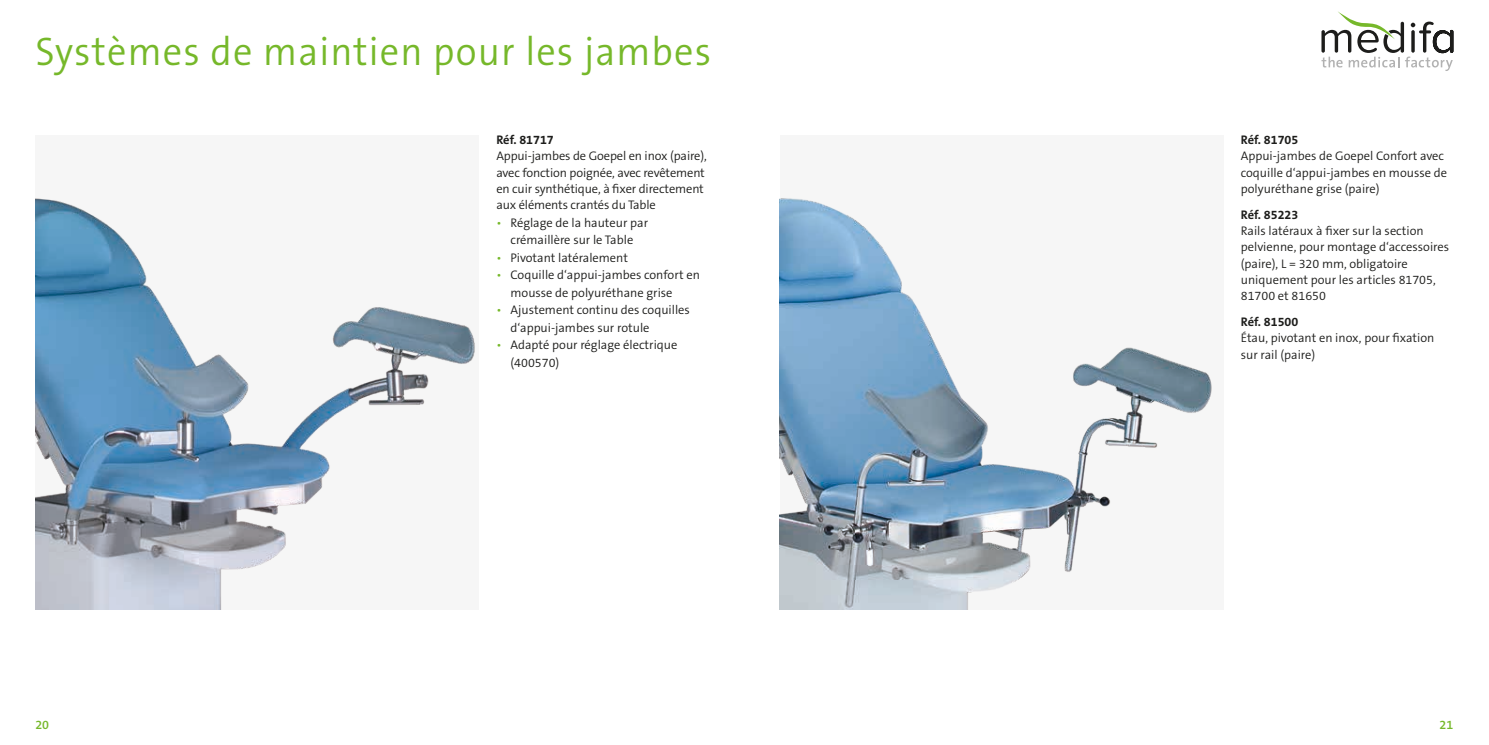
<style>
.page{position:relative;width:1489px;height:745px;background:#fff}
.page>*{position:absolute;margin:0;border:0;box-sizing:border-box;transform-origin:0 0}
.t1{font:300 40px "The Sans B W4";letter-spacing:.03em;color:#76b82a;scale:.96 1}
.t2{font:300 12.5px/16.2px "The Sans B W4";color:#1d1d1b}
.t3{font:700 12.5px "The Sans B W7";color:#1d1d1b}
.t4{font:600 12.5px "The Sans B W6";color:#76b82a}
.s1{color:#76b82a}
</style>
<div class="page">
<img style="left:780px;top:197px;width:432px;height:412px">
<div style="left:35px;top:135px;width:443px;height:474px;background:#f6f6f6"></div>
<img style="left:35px;top:198px;width:440px;height:411px">
<svg style="left:1321px;top:11px;width:132px;height:60px"></svg>
<h1 class="t1" style="left:35px;top:26px;width:705px">Systèmes de maintien pour les jambes</h1>
<p class="t3" style="left:496px;top:132px;width:59px">Réf. 81717</p>
<p class="t2" style="left:496px;top:148px;width:212px">Appui-jambes de Goepel en inox (paire), avec fonction poignée, avec revêtement en cuir synthétique, à fixer directement aux éléments crantés du Table</p>
<p class="t2" style="left:496px;top:213px;width:153px;line-height:17.5px;text-align:center"><span class="s1">•</span> Réglage de la hauteur par crémaillère sur le Table</p>
<p class="t2" style="left:496px;top:249px;width:133px"><span class="s1">•</span> Pivotant latéralement</p>
<p class="t2" style="left:510px;top:266px;width:191px;line-height:17.5px;text-indent:-14px"><span class="s1">•</span> Coquille d‘appui-jambes confort en mousse de polyuréthane grise</p>
<p class="t2" style="left:510px;top:301px;width:181px;line-height:17.5px;text-indent:-14px"><span class="s1">•</span> Ajustement continu des coquilles d‘appui-jambes sur rotule</p>
<p class="t2" style="left:510px;top:336px;width:168px;line-height:17.5px;text-indent:-14px"><span class="s1">•</span> Adapté pour réglage électrique (400570)</p>
<p class="t3" style="left:1240px;top:132px;width:59px">Réf. 81705</p>
<p class="t2" style="left:1240px;top:148px;width:208px">Appui-jambes de Goepel Confort avec coquille d‘appui-jambes en mousse de polyuréthane grise (paire)</p>
<p class="t3" style="left:1240px;top:206px;width:59px">Réf. 85223</p>
<p class="t2" style="left:1240px;top:222px;width:210px">Rails latéraux à fixer sur la section pelvienne, pour montage d‘accessoires (paire), L = 320 mm, obligatoire uniquement pour les articles 81705,<br>81700 et 81650</p>
<p class="t3" style="left:1240px;top:313px;width:59px">Réf. 81500</p>
<p class="t2" style="left:1240px;top:330px;width:195px">Étau, pivotant en inox, pour fixation sur rail (paire)</p>
<p class="t4" style="left:35px;top:716px;width:15px">20</p>
<p class="t4" style="left:1439px;top:716px;width:15px">21</p>
</div>
